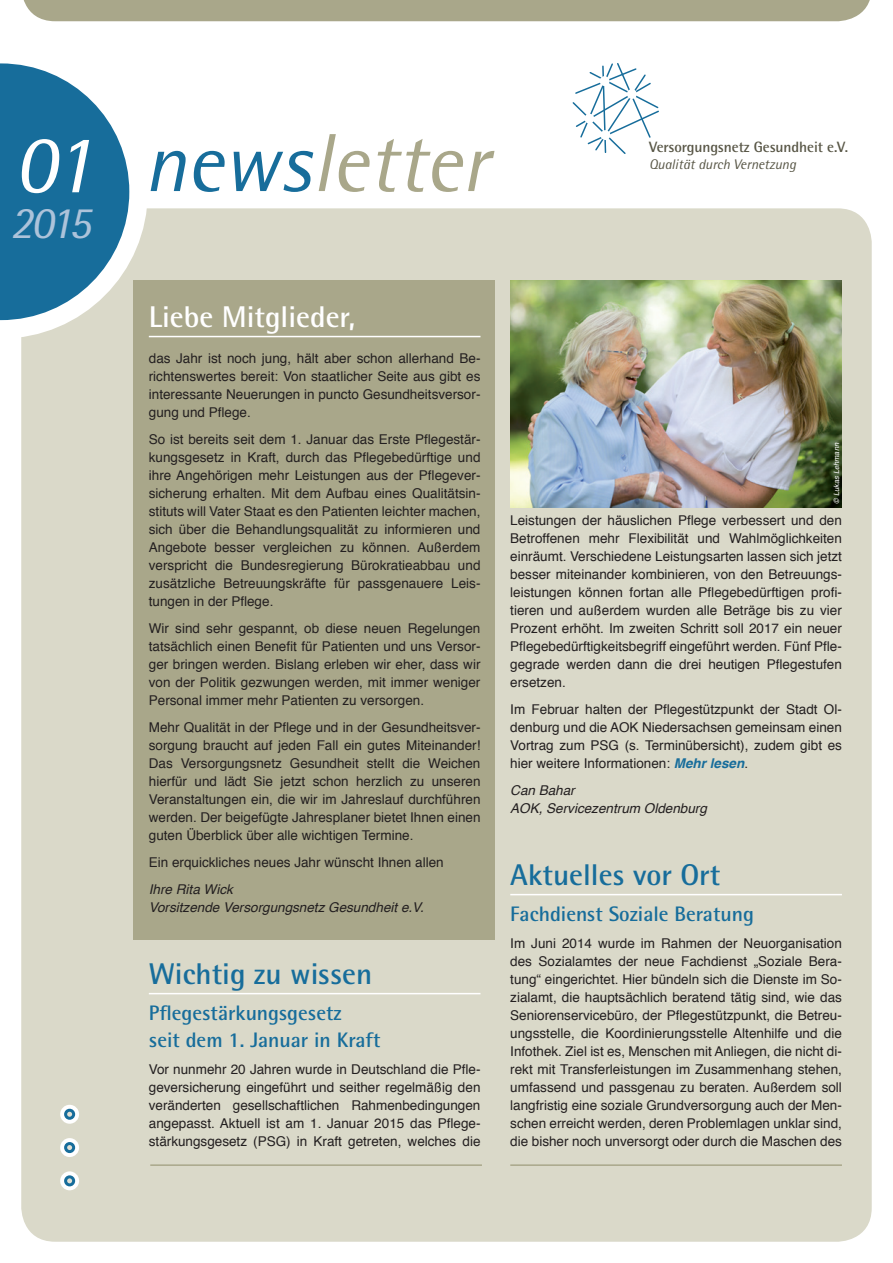
<style>
.page{position:relative;width:893px;height:1263px;background:#fff}
.page>*{position:absolute;margin:0;border:0;box-sizing:border-box;transform-origin:0 0}
.t1{font:italic 82.5px "Rotis Semi Sans";letter-spacing:-.005em;color:#a9a78a}
.t2{font:italic 82.5px "Rotis Semi Sans";color:#fff}
.t3{font:italic 45px "Rotis Semi Sans";color:#adc3da}
.t4{font:700 30px "Rotis Semi Sans";color:#176d9b}
.t5{font:700 30px "Rotis Semi Sans";color:#fff}
.t6{font:700 21px/27px "Rotis Semi Sans";color:#176d9b}
.t7{font:700 15px "Rotis Semi Sans";letter-spacing:-.005em;color:#585646}
.t8{font:italic 13.95px "Rotis Semi Sans";letter-spacing:-.005em;color:#585646}
.t9{font:13.5px/18px "Helvetica";color:#231f20;text-align:justify}
.t10{font:italic 13.5px/18px "Helvetica";color:#231f20}
.t11{font:italic 7.5px "Helvetica";color:#fff}
.s1{color:#176d9b}
.s2{font-weight:700;font-style:italic;color:#176d9b}
</style>
<div class="page">
<div style="left:21px;top:208px;width:851px;height:1034px;background:#dad9c9;border-radius:34px"></div>
<div style="left:23px;top:0;width:847px;height:21px;background:#a9a78a"></div>
<svg style="left:572px;top:63px;width:87px;height:91px"></svg>
<div style="left:584px;top:114px;width:10px;height:10px;background:#fff;border-radius:50%"></div>
<div style="left:600px;top:130px;width:10px;height:10px;background:#fff;border-radius:50%"></div>
<div style="left:627px;top:89px;width:10px;height:10px;background:#fff;border-radius:50%"></div>
<div style="left:600px;top:76px;width:10px;height:10px;background:#fff;border-radius:50%"></div>
<svg style="left:60px;top:1105px;width:19px;height:19px"></svg>
<div style="left:66px;top:1110px;width:8px;height:8px;background:#e2e1d5;border-radius:50%"></div>
<div style="left:64px;top:1109px;width:11px;height:11px;border:3px solid #176d9b;border-radius:50%"></div>
<svg style="left:60px;top:1138px;width:19px;height:19px"></svg>
<div style="left:66px;top:1143px;width:8px;height:8px;background:#e2e1d5;border-radius:50%"></div>
<div style="left:64px;top:1142px;width:11px;height:11px;border:3px solid #176d9b;border-radius:50%"></div>
<svg style="left:60px;top:1171px;width:19px;height:19px"></svg>
<div style="left:66px;top:1177px;width:8px;height:8px;background:#e2e1d5;border-radius:50%"></div>
<div style="left:64px;top:1175px;width:11px;height:11px;border:3px solid #176d9b;border-radius:50%"></div>
<hr style="left:510px;top:1164px;width:332px;height:2px;background:#a9a78a">
<hr style="left:150px;top:1164px;width:332px;height:2px;background:#a9a78a">
<hr style="left:149px;top:993px;width:331px;height:1px;background:#fff">
<svg style="left:0;top:63px;width:148px;height:276px"></svg>
<div style="left:133px;top:280px;width:361px;height:659px;background:#a9a78a"></div>
<hr style="left:149px;top:336px;width:331px;height:1px;background:#fff">
<hr style="left:510px;top:894px;width:332px;height:1px;background:#fff">
<img style="left:510px;top:280px;width:332px;height:227px">
<h1 class="t2" style="left:15px;top:114px;width:80px">01</h1>
<h2 class="t3" style="left:11px;top:195px;width:82px">2015</h2>
<h1 class="t1" style="left:144px;top:113px;width:346px"><span class="s1">news</span>letter</h1>
<p class="t7" style="left:649px;top:138px;width:201px">Versorgungsnetz Gesundheit e.V.</p>
<p class="t8" style="left:649px;top:156px;width:149px">Qualität durch Vernetzung</p>
<h3 class="t5" style="left:149px;top:299px;width:208px">Liebe Mitglieder,</h3>
<p class="t9" style="left:149px;top:350px;width:333px">das Jahr ist noch jung, hält aber schon allerhand Be&shy;richtenswertes bereit: Von staatlicher Seite aus gibt es interessante Neuerungen in puncto Gesundheitsversor&shy;gung und Pflege.</p>
<p class="t9" style="left:149px;top:431px;width:333px">So ist bereits seit dem 1. Januar das Erste Pflegestär&shy;kungsgesetz in Kraft, durch das Pflegebedürftige und ihre Angehörigen mehr Leistungen aus der Pflegever&shy;sicherung erhalten. Mit dem Aufbau eines Qualitätsin&shy;stituts will Vater Staat es den Patienten leichter machen, sich über die Behandlungsqualität zu informieren und Angebote besser vergleichen zu können. Außerdem verspricht die Bundesregierung Bürokratieabbau und zusätzliche Betreuungskräfte für passgenauere Leis&shy;tungen in der Pflege.</p>
<p class="t9" style="left:149px;top:620px;width:333px">Wir sind sehr gespannt, ob diese neuen Regelungen tatsächlich einen Benefit für Patienten und uns Versor&shy;ger bringen werden. Bislang erleben wir eher, dass wir von der Politik gezwungen werden, mit immer weniger Personal immer mehr Patienten zu versorgen.</p>
<p class="t9" style="left:149px;top:719px;width:333px">Mehr Qualität in der Pflege und in der Gesundheitsver&shy;sorgung braucht auf jeden Fall ein gutes Miteinander!<br>Das Versorgungsnetz Gesundheit stellt die Weichen hierfür und lädt Sie jetzt schon herzlich zu unseren Veranstaltungen ein, die wir im Jahreslauf durchführen werden. Der beigefügte Jahresplaner bietet Ihnen einen guten Überblick über alle wichtigen Termine.</p>
<p class="t9" style="left:149px;top:854px;width:296px">Ein erquickliches neues Jahr wünscht Ihnen allen</p>
<p class="t10" style="left:149px;top:881px;width:276px">Ihre Rita Wick<br>Vorsitzende Versorgungsnetz Gesundheit e.V.</p>
<h3 class="t4" style="left:149px;top:956px;width:225px">Wichtig zu wissen</h3>
<h3 class="t6" style="left:149px;top:999px;width:233px">Pflegestärkungsgesetz<br>seit dem 1. Januar in Kraft</h3>
<p class="t9" style="left:149px;top:1061px;width:333px">Vor nunmehr 20 Jahren wurde in Deutschland die Pfle&shy;geversicherung eingeführt und seither regelmäßig den veränderten gesellschaftlichen Rahmenbedingungen angepasst. Aktuell ist am 1. Januar 2015 das Pflege&shy;stärkungsgesetz (PSG) in Kraft getreten, welches die</p>
<p class="t11" style="left:830px;top:504px;width:63px;rotate:-90deg">© Lukas Lehmann</p>
<p class="t9" style="left:510px;top:512px;width:333px">Leistungen der häuslichen Pflege verbessert und den Betroffenen mehr Flexibilität und Wahlmöglichkeiten einräumt. Verschiedene Leistungsarten lassen sich jetzt besser miteinander kombinieren, von den Betreuungs&shy;leistungen können fortan alle Pflegebedürftigen profi&shy;tieren und außerdem wurden alle Beträge bis zu vier Prozent erhöht. Im zweiten Schritt soll 2017 ein neuer Pflegebedürftigkeitsbegriff eingeführt werden. Fünf Pfle&shy;gegrade werden dann die drei heutigen Pflegestufen ersetzen.</p>
<p class="t9" style="left:510px;top:701px;width:333px">Im Februar halten der Pflegestützpunkt der Stadt Ol&shy;denburg und die AOK Niedersachsen gemeinsam einen Vortrag zum PSG (s. Terminübersicht), zudem gibt es hier weitere Informationen: <span class="s2">Mehr lesen</span>.</p>
<p class="t10" style="left:510px;top:782px;width:198px">Can Bahar<br>AOK, Servicezentrum Oldenburg</p>
<h3 class="t4" style="left:510px;top:857px;width:212px">Aktuelles vor Ort</h3>
<h3 class="t6" style="left:510px;top:900px;width:245px">Fachdienst Soziale Beratung</h3>
<p class="t9" style="left:510px;top:935px;width:333px">Im Juni 2014 wurde im Rahmen der Neuorganisation des Sozialamtes der neue Fachdienst „Soziale Bera&shy;tung“ eingerichtet. Hier bündeln sich die Dienste im So&shy;zialamt, die hauptsächlich beratend tätig sind, wie das Seniorenservicebüro, der Pflegestützpunkt, die Betreu&shy;ungsstelle, die Koordinierungsstelle Altenhilfe und die Infothek. Ziel ist es, Menschen mit Anliegen, die nicht di&shy;rekt mit Transferleistungen im Zusammenhang stehen, umfassend und passgenau zu beraten. Außerdem soll langfristig eine soziale Grundversorgung auch der Men&shy;schen erreicht werden, deren Problemlagen unklar sind, die bisher noch unversorgt oder durch die Maschen des</p>
</div>
